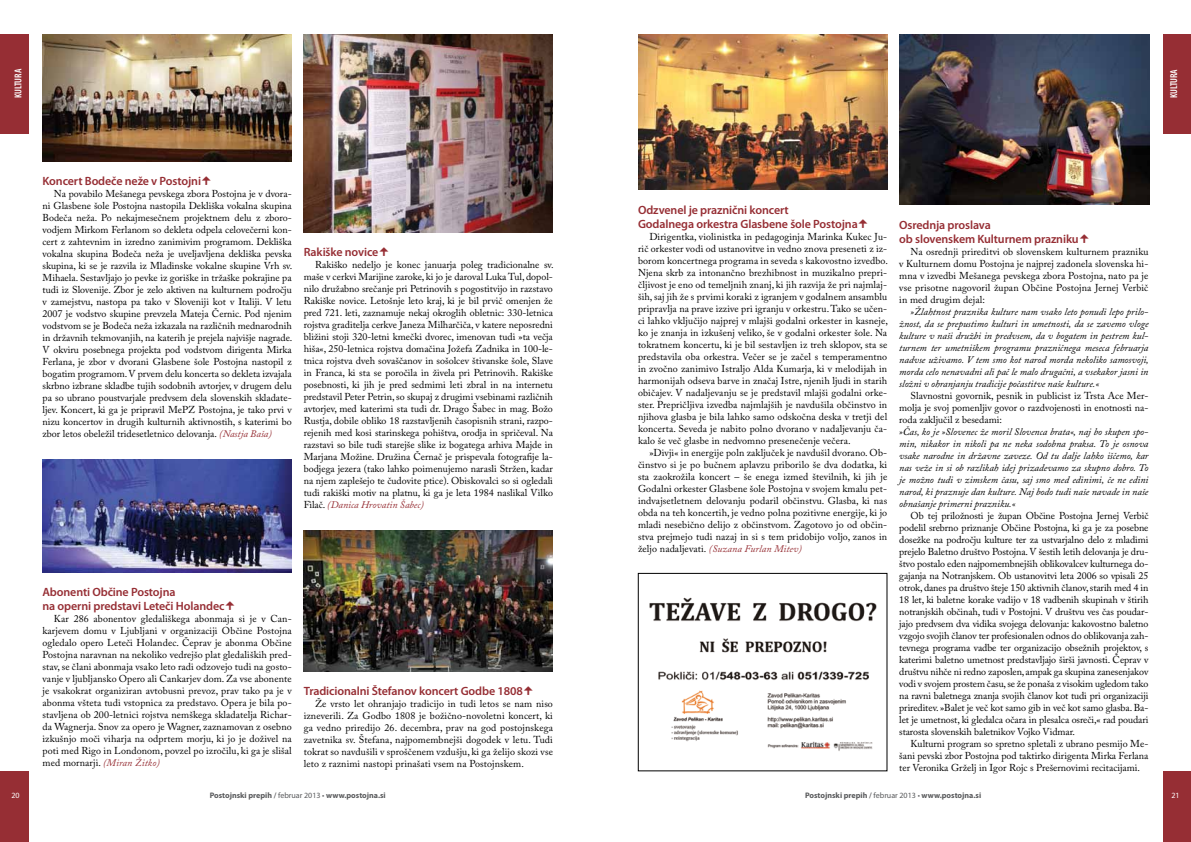
<style>
.page{position:relative;width:1191px;height:842px;background:#fff}
.page>*{position:absolute;margin:0;border:0;box-sizing:border-box;transform-origin:0 0}
.t1{font:600 12px/14px "Myriad Pro";letter-spacing:-.01em;color:#962e34}
.t2{font:10px/12px "Adobe Caslon Pro";letter-spacing:.005em;color:#000;text-align:justify}
.t3{font:italic 10px/12px "Adobe Caslon Pro";color:#000;text-align:justify}
.t4{font:600 condensed 10px "Myriad Pro";letter-spacing:-.005em;color:#fff}
.t5{font:700 8px "Myriad Pro";color:#58595b}
.t6{font:8px "Myriad Pro";color:#fff}
.s1{font-style:italic;color:#962e34}
.s2{font-weight:600}
.s3{font-weight:400}
</style>
<div class="page">
<div style="left:0;top:771px;width:28px;height:71px;background:#962e34"></div>
<div style="left:1162px;top:771px;width:29px;height:71px;background:#962e34"></div>
<div style="left:1162px;top:34px;width:29px;height:99px;background:#962e34"></div>
<div style="left:0;top:34px;width:28px;height:99px;background:#962e34"></div>
<img style="left:649px;top:597px;width:228px;height:154px">
<div style="left:638px;top:573px;width:249px;height:198px;border:1px solid #000"></div>
<img style="left:638px;top:34px;width:249px;height:156px">
<img style="left:43px;top:34px;width:249px;height:128px">
<img style="left:43px;top:459px;width:248px;height:113px">
<img style="left:304px;top:530px;width:249px;height:142px">
<img style="left:304px;top:34px;width:249px;height:199px">
<img style="left:899px;top:34px;width:250px;height:171px">
<p class="t4" style="left:13px;top:98px;width:31px;rotate:-90deg">KULTURA</p>
<p class="t4" style="left:1168px;top:98px;width:31px;rotate:-90deg">KULTURA</p>
<p class="t1" style="left:43px;top:175px;width:160px">Koncert Bodeče neže v Postojni</p>
<p class="t2" style="left:43px;top:188px;width:251px;text-indent:11px">Na povabilo Mešanega pevskega zbora Postojna je v dvora&shy;ni Glasbene šole Postojna nastopila Dekliška vokalna skupina Bodeča neža. Po nekajmesečnem projektnem delu z zboro&shy;vodjem Mirkom Ferlanom so dekleta odpela celovečerni kon&shy;cert z zahtevnim in izredno zanimivim programom. Dekliška vokalna skupina Bodeča neža je uveljavljena dekliška pevska skupina, ki se je razvila iz Mladinske vokalne skupine Vrh sv.<br>Mihaela. Sestavljajo jo pevke iz goriške in tržaške pokrajine pa tudi iz Slovenije. Zbor je zelo aktiven na kulturnem področju v zamejstvu, nastopa pa tako v Sloveniji kot v Italiji. V letu 2007 je vodstvo skupine prevzela Mateja Černic. Pod njenim vodstvom se je Bodeča neža izkazala na različnih mednarodnih in državnih tekmovanjih, na katerih je prejela najvišje nagrade.<br>V okviru posebnega projekta pod vodstvom dirigenta Mirka Ferlana, je zbor v dvorani Glasbene šole Postojna nastopil z bogatim programom. V prvem delu koncerta so dekleta izvajala skrbno izbrane skladbe tujih sodobnih avtorjev, v drugem delu pa so ubrano poustvarjale predvsem dela slovenskih skladate&shy;ljev. Koncert, ki ga je pripravil MePZ Postojna, je tako prvi v nizu koncertov in drugih kulturnih aktivnostih, s katerimi bo zbor letos obeležil tridesetletnico delovanja. <span class="s1">(Nastja Baša)</span></p>
<p class="t1" style="left:304px;top:245px;width:76px">Rakiške novice</p>
<p class="t2" style="left:304px;top:259px;width:251px;text-indent:11px">Rakiško nedeljo je konec januarja poleg tradicionalne sv. maše v cerkvi Marijine zaroke, ki jo je daroval Luka Tul, dopol&shy;nilo družabno srečanje pri Petrinovih s pogostitvijo in razstavo Rakiške novice. Letošnje leto kraj, ki je bil prvič omenjen že pred 721. leti, zaznamuje nekaj okroglih obletnic: 330-letnica rojstva graditelja cerkve Janeza Milharčiča, v katere neposredni bližini stoji 320-letni kmečki dvorec, imenovan tudi »ta večja hiša«, 250-letnica rojstva domačina Jožefa Zadnika in 100-le&shy;tnica rojstva dveh sovaščanov in sošolcev štivanske šole, Slave in Franca, ki sta se poročila in živela pri Petrinovih. Rakiške posebnosti, ki jih je pred sedmimi leti zbral in na internetu predstavil Peter Petrin, so skupaj z drugimi vsebinami različnih avtorjev, med katerimi sta tudi dr. Drago Šabec in mag. Božo Rustja, dobile obliko 18 razstavljenih časopisnih strani, razpo&shy;rejenih med kosi starinskega pohištva, orodja in spričeval. Na razstavi so bile tudi starejše slike iz bogatega arhiva Majde in Marjana Možine. Družina Černač je prispevala fotografije la&shy;bodjega jezera (tako lahko poimenujemo narasli Stržen, kadar na njem zaplešejo te čudovite ptice). Obiskovalci so si ogledali tudi rakiški motiv na platnu, ki ga je leta 1984 naslikal Vilko Filač. <span class="s1">(Danica Hrovatin Šabec)</span></p>
<p class="t1" style="left:43px;top:585px;width:183px">Abonenti Občine Postojna<br>na operni predstavi Leteči Holandec</p>
<p class="t2" style="left:43px;top:612px;width:251px;text-indent:11px">Kar 286 abonentov gledališkega abonmaja si je v Can&shy;karjevem domu v Ljubljani v organizaciji Občine Postojna ogledalo opero Leteči Holandec. Čeprav je abonma Občine Postojna naravnan na nekoliko vedrejšo plat gledaliških pred&shy;stav, se člani abonmaja vsako leto radi odzovejo tudi na gosto&shy;vanje v ljubljansko Opero ali Cankarjev dom. Za vse abonente je vsakokrat organiziran avtobusni prevoz, prav tako pa je v abonma všteta tudi vstopnica za predstavo. Opera je bila po&shy;stavljena ob 200-letnici rojstva nemškega skladatelja Richar&shy;da Wagnerja. Snov za opero je Wagner, zaznamovan z osebno izkušnjo moči viharja na odprtem morju, ki jo je doživel na poti med Rigo in Londonom, povzel po izročilu, ki ga je slišal med mornarji. <span class="s1">(Miran Žitko)</span></p>
<p class="t1" style="left:304px;top:684px;width:221px">Tradicionalni Štefanov koncert Godbe 1808</p>
<p class="t2" style="left:304px;top:698px;width:251px;text-indent:11px">Že vrsto let ohranjajo tradicijo in tudi letos se nam niso izneverili. Za Godbo 1808 je božično-novoletni koncert, ki ga vedno priredijo 26. decembra, prav na god postojnskega zavetnika sv. Štefana, najpomembnejši dogodek v letu. Tudi tokrat so navdušili v sproščenem vzdušju, ki ga želijo skozi vse leto z raznimi nastopi prinašati vsem na Postojnskem.</p>
<p class="t1" style="left:638px;top:203px;width:221px">Odzvenel je praznični koncert<br>Godalnega orkestra Glasbene šole Postojna</p>
<p class="t2" style="left:638px;top:230px;width:251px;text-indent:11px">Dirigentka, violinistka in pedagoginja Marinka Kukec Ju&shy;rič orkester vodi od ustanovitve in vedno znova preseneti z iz&shy;borom koncertnega programa in seveda s kakovostno izvedbo.<br>Njena skrb za intonančno brezhibnost in muzikalno prepri&shy;čljivost je eno od temeljnih znanj, ki jih razvija že pri najmlaj&shy;ših, saj jih že s prvimi koraki z igranjem v godalnem ansamblu pripravlja na prave izzive pri igranju v orkestru. Tako se učen&shy;ci lahko vključijo najprej v mlajši godalni orkester in kasneje, ko je znanja in izkušenj veliko, še v godalni orkester šole. Na tokratnem koncertu, ki je bil sestavljen iz treh sklopov, sta se predstavila oba orkestra. Večer se je začel s temperamentno in zvočno zanimivo Istraljo Alda Kumarja, ki v melodijah in harmonijah odseva barve in značaj Istre, njenih ljudi in starih običajev. V nadaljevanju se je predstavil mlajši godalni orke&shy;ster. Prepričljiva izvedba najmlajših je navdušila občinstvo in njihova glasba je bila lahko samo odskočna deska v tretji del koncerta. Seveda je nabito polno dvorano v nadaljevanju ča&shy;kalo še več glasbe in nedvomno presenečenje večera.</p>
<p class="t2" style="left:638px;top:446px;width:251px;text-indent:11px">»Divji« in energije poln zaključek je navdušil dvorano. Ob&shy;činstvo si je po bučnem aplavzu priborilo še dva dodatka, ki sta zaokrožila koncert – še enega izmed številnih, ki jih je Godalni orkester Glasbene šole Postojna v svojem kmalu pet&shy;indvajsetletnem delovanju podaril občinstvu. Glasba, ki nas obda na teh koncertih, je vedno polna pozitivne energije, ki jo mladi nesebično delijo z občinstvom. Zagotovo jo od občin&shy;stva prejmejo tudi nazaj in si s tem pridobijo voljo, zanos in željo nadaljevati. <span class="s1">(Suzana Furlan Mitev)</span></p>
<p class="t1" style="left:899px;top:218px;width:181px">Osrednja proslava<br>ob slovenskem Kulturnem prazniku</p>
<p class="t2" style="left:899px;top:246px;width:251px;text-indent:11px">Na osrednji prireditvi ob slovenskem kulturnem prazniku v Kulturnem domu Postojna je najprej zadonela slovenska hi&shy;mna v izvedbi Mešanega pevskega zbora Postojna, nato pa je vse prisotne nagovoril župan Občine Postojna Jernej Verbič in med drugim dejal:</p>
<p class="t3" style="left:899px;top:306px;width:251px;text-indent:11px">»Žlahtnost praznika kulture nam vsako leto ponudi lepo prilo&shy;žnost, da se prepustimo kulturi in umetnosti, da se zavemo vloge kulture v naši družbi in predvsem, da v bogatem in pestrem kul&shy;turnem ter umetniškem programu prazničnega meseca februarja nadvse uživamo. V tem smo kot narod morda nekoliko samosvoji, morda celo nenavadni ali pač le malo drugačni, a vsekakor jasni in složni v ohranjanju tradicije počastitve naše kulture.«</p>
<p class="t2" style="left:899px;top:390px;width:251px;text-indent:11px">Slavnostni govornik, pesnik in publicist iz Trsta Ace Mer&shy;molja je svoj pomenljiv govor o razdvojenosti in enotnosti na&shy;roda zaključil z besedami:</p>
<p class="t3" style="left:899px;top:426px;width:251px">»Čas, ko je »Slovenec že moril Slovenca brata«, naj bo skupen spo&shy;min, nikakor in nikoli pa ne neka sodobna praksa. To je osnova vsake narodne in državne zaveze. Od tu dalje lahko iščemo, kar nas veže in si ob razlikah idej prizadevamo za skupno dobro. To je možno tudi v zimskem času, saj smo med edinimi, če ne edini narod, ki praznuje dan kulture. Naj bodo tudi naše navade in naše obnašanje primerni prazniku.«</p>
<p class="t2" style="left:899px;top:510px;width:251px;text-indent:11px">Ob tej priložnosti je župan Občine Postojna Jernej Verbič podelil srebrno priznanje Občine Postojna, ki ga je za posebne dosežke na področju kulture ter za ustvarjalno delo z mladimi prejelo Baletno društvo Postojna. V šestih letih delovanja je dru&shy;štvo postalo eden najpomembnejših oblikovalcev kulturnega do&shy;gajanja na Notranjskem. Ob ustanovitvi leta 2006 so vpisali 25 otrok, danes pa društvo šteje 150 aktivnih članov, starih med 4 in 18 let, ki baletne korake vadijo v 18 vadbenih skupinah v štirih notranjskih občinah, tudi v Postojni. V društvu ves čas poudar&shy;jajo predvsem dva vidika svojega delovanja: kakovostno baletno vzgojo svojih članov ter profesionalen odnos do oblikovanja zah&shy;tevnega programa vadbe ter organizacijo obsežnih projektov, s katerimi baletno umetnost predstavljajo širši javnosti. Čeprav v društvu nihče ni redno zaposlen, ampak ga skupina zanesenjakov vodi v svojem prostem času, se že ponaša z visokim ugledom tako na ravni baletnega znanja svojih članov kot tudi pri organizaciji prireditev. »Balet je več kot samo gib in več kot samo glasba. Ba&shy;let je umetnost, ki gledalca očara in plesalca osreči,« rad poudari starosta slovenskih baletnikov Vojko Vidmar.</p>
<p class="t2" style="left:899px;top:738px;width:251px;text-indent:11px">Kulturni program so spretno spletali z ubrano pesmijo Me&shy;šani pevski zbor Postojna pod taktirko dirigenta Mirka Ferlana ter Veronika Grželj in Igor Rojc s Prešernovimi recitacijami.</p>
<p class="t6" style="left:11px;top:791px;width:10px">20</p>
<p class="t5" style="left:210px;top:791px;width:178px">Postojnski prepih <span class="s2">/</span> <span class="s3">februar 2013 •</span> www.postojna.si</p>
<p class="t5" style="left:805px;top:791px;width:178px">Postojnski prepih <span class="s2">/</span> <span class="s3">februar 2013 •</span> www.postojna.si</p>
<p class="t6" style="left:1171px;top:791px;width:10px">21</p>
</div>
